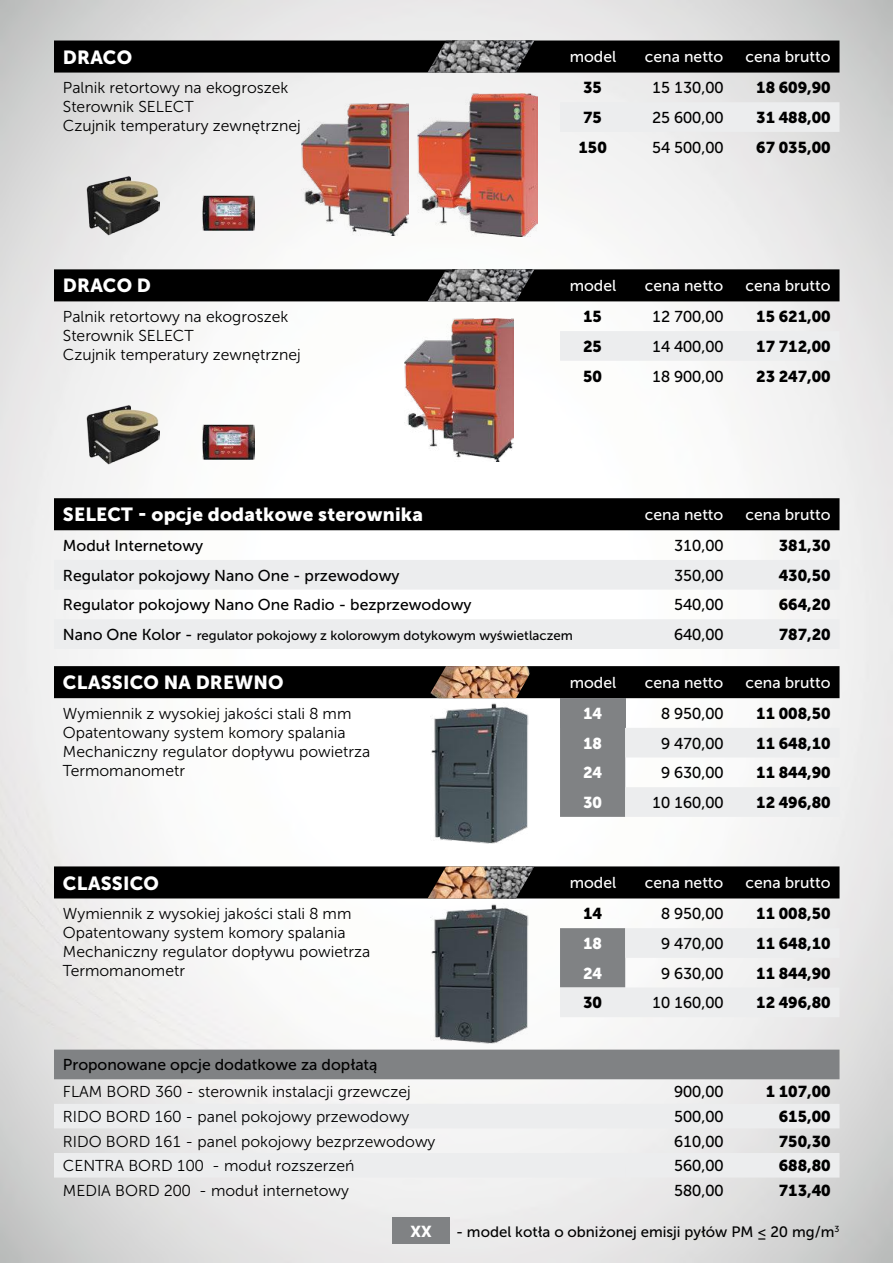
<style>
.page{position:relative;width:893px;height:1263px;background:#fff}
.page>*{position:absolute;margin:0;border:0;box-sizing:border-box;transform-origin:0 0}
.t1{font:18.9px "Museo Sans 900";letter-spacing:.01em;color:#fff}
.t2{font:15.75px/18.9px "Museo Sans 300";color:#000}
.t3{font:15.75px "Museo Sans 500";color:#000}
.t4{font:15.75px "Museo Sans 900";color:#000}
.t5{font:15.75px "Museo Sans 500";color:#fff}
.t6{font:15.75px "Museo Sans 900";color:#fff}
.t7{font:15px "Museo Sans 500";color:#000}
.t8{font:13.2px "Museo Sans 500";color:#000}
.s1{font-size:15.75px}
</style>
<div class="page">
<img style="left:0;top:0;width:893px;height:1263px">
<div style="left:54px;top:41px;width:785px;height:32px;background:#000"></div>
<div style="left:560px;top:102px;width:279px;height:30px;background:#ecedee"></div>
<img style="left:428px;top:40px;width:106px;height:33px">
<img style="left:87px;top:176px;width:72px;height:59px">
<img style="left:302px;top:103px;width:106px;height:132px">
<img style="left:417px;top:94px;width:121px;height:143px">
<img style="left:202px;top:195px;width:53px;height:36px">
<div style="left:54px;top:269px;width:785px;height:32px;background:#000"></div>
<div style="left:560px;top:331px;width:279px;height:30px;background:#ecedee"></div>
<img style="left:428px;top:269px;width:106px;height:32px">
<img style="left:87px;top:405px;width:72px;height:59px">
<img style="left:404px;top:318px;width:110px;height:143px">
<img style="left:202px;top:424px;width:53px;height:36px">
<div style="left:54px;top:498px;width:785px;height:32px;background:#000"></div>
<svg style="left:54px;top:560px;width:785px;height:89px;fill:#ecedee"></svg>
<div style="left:54px;top:666px;width:785px;height:32px;background:#000"></div>
<div style="left:560px;top:698px;width:65px;height:30px;background:#808284"></div>
<svg style="left:560px;top:728px;width:279px;height:89px"></svg>
<img style="left:428px;top:666px;width:106px;height:32px">
<img style="left:431px;top:703px;width:97px;height:140px">
<div style="left:54px;top:866px;width:785px;height:32px;background:#000"></div>
<svg style="left:54px;top:928px;width:785px;height:151px"></svg>
<svg style="left:560px;top:928px;width:279px;height:89px"></svg>
<svg style="left:54px;top:1104px;width:785px;height:73px"></svg>
<img style="left:428px;top:866px;width:106px;height:32px">
<img style="left:431px;top:903px;width:97px;height:140px">
<div style="left:393px;top:1217px;width:57px;height:27px;background:#808284"></div>
<p class="t1" style="left:63px;top:46px;width:67px">Draco</p>
<p class="t5" style="left:570px;top:48px;width:48px">model</p>
<p class="t5" style="left:645px;top:48px;width:80px">cena netto</p>
<p class="t5" style="left:745px;top:48px;width:87px">cena brutto</p>
<p class="t2" style="left:63px;top:79px;width:239px">Palnik retortowy na ekogroszek<br>Sterownik SELECT<br>Czujnik temperatury zewnętrznej</p>
<p class="t4" style="left:583px;top:79px;width:20px">35</p>
<p class="t3" style="left:652px;top:79px;width:73px">15 130,00</p>
<p class="t4" style="left:756px;top:79px;width:76px">18 609,90</p>
<p class="t4" style="left:583px;top:109px;width:20px">75</p>
<p class="t3" style="left:652px;top:109px;width:73px">25 600,00</p>
<p class="t4" style="left:756px;top:109px;width:76px">31 488,00</p>
<p class="t4" style="left:578px;top:139px;width:30px">150</p>
<p class="t3" style="left:652px;top:139px;width:73px">54 500,00</p>
<p class="t4" style="left:756px;top:139px;width:76px">67 035,00</p>
<p class="t1" style="left:63px;top:275px;width:90px">Draco D</p>
<p class="t5" style="left:570px;top:277px;width:48px">model</p>
<p class="t5" style="left:645px;top:277px;width:80px">cena netto</p>
<p class="t5" style="left:745px;top:277px;width:87px">cena brutto</p>
<p class="t2" style="left:63px;top:307px;width:239px">Palnik retortowy na ekogroszek<br>Sterownik SELECT<br>Czujnik temperatury zewnętrznej</p>
<p class="t4" style="left:583px;top:308px;width:20px">15</p>
<p class="t3" style="left:652px;top:308px;width:73px">12 700,00</p>
<p class="t4" style="left:756px;top:308px;width:76px">15 621,00</p>
<p class="t4" style="left:583px;top:337px;width:20px">25</p>
<p class="t3" style="left:652px;top:338px;width:73px">14 400,00</p>
<p class="t4" style="left:756px;top:337px;width:76px">17 712,00</p>
<p class="t4" style="left:583px;top:367px;width:20px">50</p>
<p class="t3" style="left:652px;top:367px;width:73px">18 900,00</p>
<p class="t4" style="left:756px;top:367px;width:76px">23 247,00</p>
<p class="t1" style="left:63px;top:504px;width:362px">SELECT - opcje dodatkowe sterownika</p>
<p class="t5" style="left:645px;top:506px;width:80px">cena netto</p>
<p class="t5" style="left:745px;top:506px;width:87px">cena brutto</p>
<p class="t3" style="left:63px;top:537px;width:142px">Moduł Internetowy</p>
<p class="t3" style="left:674px;top:537px;width:51px">310,00</p>
<p class="t4" style="left:779px;top:536px;width:53px">381,30</p>
<p class="t3" style="left:63px;top:567px;width:338px">Regulator pokojowy Nano One - przewodowy</p>
<p class="t3" style="left:674px;top:567px;width:51px">350,00</p>
<p class="t4" style="left:779px;top:566px;width:53px">430,50</p>
<p class="t3" style="left:63px;top:596px;width:410px">Regulator pokojowy Nano One Radio - bezprzewodowy</p>
<p class="t3" style="left:674px;top:596px;width:51px">540,00</p>
<p class="t4" style="left:779px;top:596px;width:53px">664,20</p>
<p class="t8" style="left:63px;top:628px;width:512px"><span class="s1">Nano One Kolor -</span> regulator pokojowy z kolorowym dotykowym wyświetlaczem</p>
<p class="t3" style="left:674px;top:626px;width:51px">640,00</p>
<p class="t4" style="left:779px;top:625px;width:53px">787,20</p>
<p class="t1" style="left:63px;top:672px;width:222px">CLASSICO NA DREWNO</p>
<p class="t5" style="left:570px;top:674px;width:48px">model</p>
<p class="t5" style="left:645px;top:674px;width:80px">cena netto</p>
<p class="t5" style="left:745px;top:674px;width:87px">cena brutto</p>
<p class="t2" style="left:63px;top:704px;width:309px">Wymiennik z wysokiej jakości stali 8 mm Opatentowany system komory spalania Mechaniczny regulator dopływu powietrza Termomanometr</p>
<p class="t6" style="left:583px;top:704px;width:20px">14</p>
<p class="t3" style="left:661px;top:705px;width:64px">8 950,00</p>
<p class="t4" style="left:756px;top:704px;width:76px">11 008,50</p>
<p class="t6" style="left:583px;top:734px;width:20px">18</p>
<p class="t3" style="left:661px;top:734px;width:64px">9 470,00</p>
<p class="t4" style="left:756px;top:734px;width:76px">11 648,10</p>
<p class="t6" style="left:583px;top:764px;width:20px">24</p>
<p class="t3" style="left:661px;top:764px;width:64px">9 630,00</p>
<p class="t4" style="left:756px;top:764px;width:76px">11 844,90</p>
<p class="t6" style="left:583px;top:793px;width:20px">30</p>
<p class="t3" style="left:652px;top:794px;width:73px">10 160,00</p>
<p class="t4" style="left:756px;top:793px;width:76px">12 496,80</p>
<p class="t1" style="left:63px;top:872px;width:98px">CLASSICO</p>
<p class="t5" style="left:570px;top:874px;width:48px">model</p>
<p class="t5" style="left:645px;top:874px;width:80px">cena netto</p>
<p class="t5" style="left:745px;top:874px;width:87px">cena brutto</p>
<p class="t2" style="left:63px;top:904px;width:309px">Wymiennik z wysokiej jakości stali 8 mm Opatentowany system komory spalania Mechaniczny regulator dopływu powietrza Termomanometr</p>
<p class="t4" style="left:583px;top:905px;width:20px">14</p>
<p class="t3" style="left:661px;top:905px;width:64px">8 950,00</p>
<p class="t4" style="left:756px;top:905px;width:76px">11 008,50</p>
<p class="t6" style="left:583px;top:934px;width:20px">18</p>
<p class="t3" style="left:661px;top:935px;width:64px">9 470,00</p>
<p class="t4" style="left:756px;top:934px;width:76px">11 648,10</p>
<p class="t6" style="left:583px;top:964px;width:20px">24</p>
<p class="t3" style="left:661px;top:964px;width:64px">9 630,00</p>
<p class="t4" style="left:756px;top:964px;width:76px">11 844,90</p>
<p class="t4" style="left:583px;top:994px;width:20px">30</p>
<p class="t3" style="left:652px;top:994px;width:73px">10 160,00</p>
<p class="t4" style="left:756px;top:994px;width:76px">12 496,80</p>
<p class="t3" style="left:63px;top:1056px;width:316px">Proponowane opcje dodatkowe za dopłatą</p>
<p class="t2" style="left:63px;top:1083px;width:349px">FLAM BORD 360 - sterownik instalacji grzewczej</p>
<p class="t3" style="left:674px;top:1083px;width:51px">900,00</p>
<p class="t4" style="left:766px;top:1083px;width:66px">1 107,00</p>
<p class="t2" style="left:63px;top:1107px;width:348px">RIDO BORD 160 - panel pokojowy przewodowy</p>
<p class="t3" style="left:674px;top:1108px;width:51px">500,00</p>
<p class="t4" style="left:779px;top:1107px;width:53px">615,00</p>
<p class="t2" style="left:63px;top:1132px;width:374px">RIDO BORD 161 - panel pokojowy bezprzewodowy</p>
<p class="t3" style="left:674px;top:1132px;width:51px">610,00</p>
<p class="t4" style="left:779px;top:1132px;width:53px">750,30</p>
<p class="t2" style="left:63px;top:1156px;width:293px">CENTRA BORD 100 - moduł rozszerzeń</p>
<p class="t3" style="left:674px;top:1157px;width:51px">560,00</p>
<p class="t4" style="left:779px;top:1157px;width:53px">688,80</p>
<p class="t2" style="left:63px;top:1181px;width:288px">MEDIA BORD 200 - moduł internetowy</p>
<p class="t3" style="left:674px;top:1182px;width:51px">580,00</p>
<p class="t4" style="left:779px;top:1182px;width:53px">713,40</p>
<p class="t6" style="left:411px;top:1222px;width:23px">XX</p>
<p class="t7" style="left:456px;top:1223px;width:385px">- model kotła o obniżonej emisji pyłów PM ≤ 20 mg/m<sup>3</sup></p>
</div>
